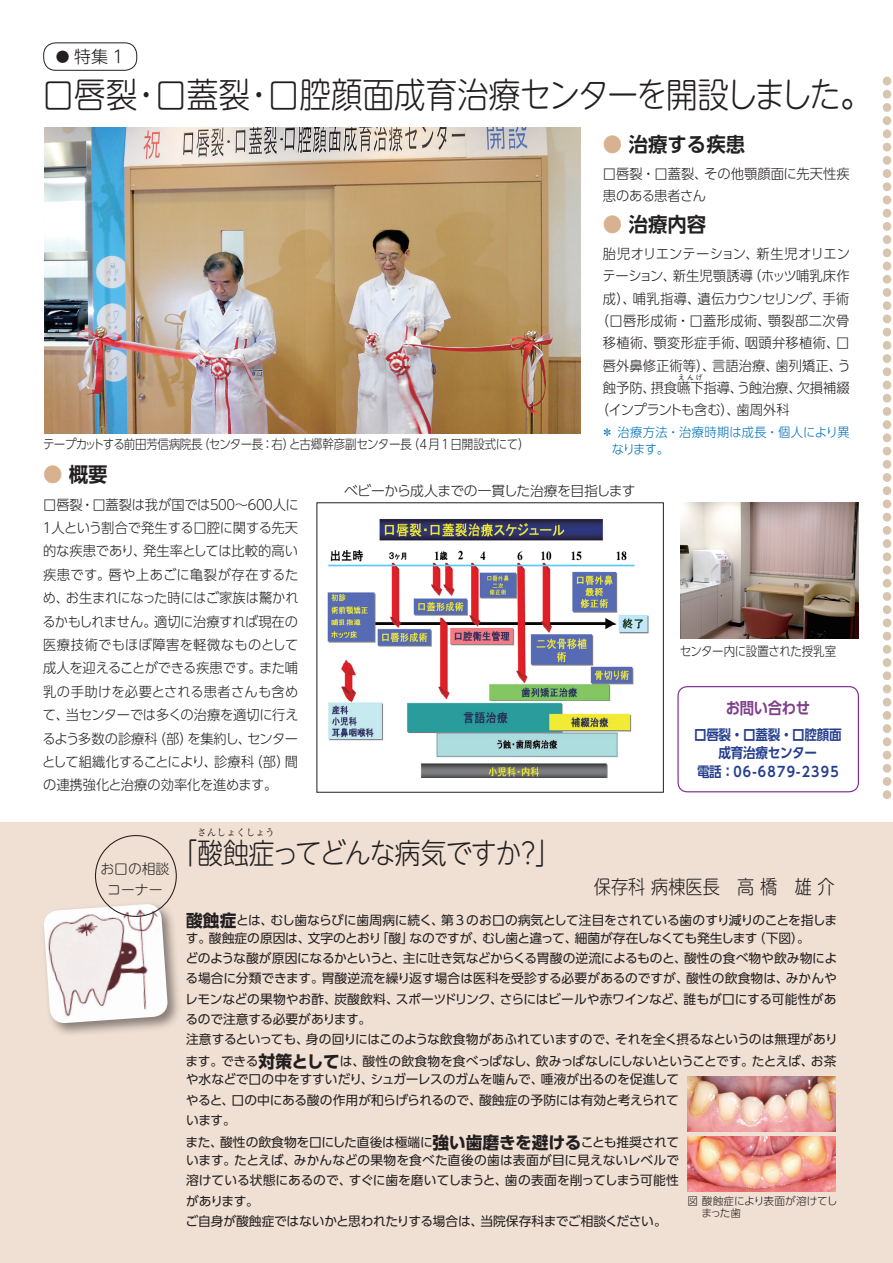
<style>
.page{position:relative;width:893px;height:1263px;background:#fff}
.page>*{position:absolute;margin:0;border:0;box-sizing:border-box;transform-origin:0 0}
.t1{font:300 35.1px "UD Shin M Go Pr 6";color:#231f20;scale:.9 1}
.t2{font:300 28.8px "UD Shin M Go Pr 6";letter-spacing:-.04em;color:#231f20;scale:.9 1}
.t3{font:700 20.25px "UD Shin Go Pr 6 De";color:#231f20;scale:.96 1}
.t4{font:300 19.2px "UD Shin M Go Pr 6";color:#231f20;scale:.9 1}
.t5{font:300 16.95px "UD Shin M Go Pr 6";color:#231f20}
.t6{font:700 15.9px "UD Shin Go Pro De";letter-spacing:-.025em;color:#803e8c;scale:.9 1}
.t7{font:700 13.95px/18.6px "UD Shin Go Pro De";letter-spacing:-.025em;color:#253f8e;text-align:center;scale:.9 1}
.t8{font:300 13.8px/23.4px "UD Shin Go Pr 6";color:#231f20;text-align:justify;scale:.96 1}
.t9{font:300 13.8px "UD Shin Go Pr 6";letter-spacing:-.035em;color:#231f20}
.t10{font:300 13.8px "UD Shin Go Pr 6";letter-spacing:-.02em;color:#231f20;scale:.96 1}
.t11{font:300 13.8px/20.7px "UD Shin M Go Pr 6";color:#231f20;text-align:center}
.t12{font:12.75px/20.2px "UD Shin Go Pr 6";letter-spacing:-.015em;color:#231f20}
.t13{font:300 12.75px "UD Shin Go Pr 6";letter-spacing:-.03em;color:#231f20;scale:.9 1}
.t14{font:300 12.75px/17px "UD Shin Go Pr 6";letter-spacing:.015em;color:#0072bc;scale:.96 1}
.t15{font:300 10.65px/11.7px "UD Shin Go Pr 6";letter-spacing:-.015em;color:#231f20}
.t16{font:300 9.6px "Shin M Go Pr 6";letter-spacing:.015em;color:#231f20}
.t17{font:300 6.9px "UD Shin Go Pr 6";color:#231f20}
.s1{font-size:13.8px}
.s2{color:#d8b18f}
.s3{font-weight:700;font-size:16.95px}
</style>
<div class="page">
<div style="left:0;top:822px;width:893px;height:441px;background:#f0e0d3"></div>
<svg style="left:883px;top:81px;width:8px;height:714px"></svg>
<div style="left:41px;top:901px;width:142px;height:137px;background:#231f20;opacity:.52"></div>
<img style="left:43px;top:904px;width:125px;height:120px">
<div style="left:95px;top:835px;width:82px;height:82px;border:1px solid #231f20;border-radius:50%"></div>
<div style="left:43px;top:43px;width:94px;height:28px;border:1px solid #231f20;border-radius:12px"></div>
<img style="left:44px;top:128px;width:536px;height:306px">
<img style="left:680px;top:503px;width:179px;height:136px">
<img style="left:327px;top:518px;width:322px;height:259px">
<img style="left:687px;top:1136px;width:149px;height:55px">
<img style="left:687px;top:1076px;width:149px;height:55px">
<div style="left:677px;top:686px;width:182px;height:106px;border:1px solid #802990;border-radius:9px"></div>
<h3 class="t5" style="left:56px;top:43px;width:69px"><span class="s1">●</span> 特集 1</h3>
<h1 class="t1" style="left:43px;top:67px;width:923px">口唇裂・口蓋裂・口腔顔面成育治療センターを開設しました。</h1>
<p class="t13" style="left:43px;top:434px;width:542px">テープカットする前田芳信病院長（センター長：右）と古郷幹彦副センター長（4 月1 日開設式にて）</p>
<h3 class="t3" style="left:603px;top:128px;width:150px"><span class="s2">●</span> 治療する疾患</h3>
<p class="t8" style="left:603px;top:163px;width:258px;line-height:21.3px">口唇裂・口蓋裂、その他顎顔面に先天性疾患のある患者さん</p>
<h3 class="t3" style="left:603px;top:208px;width:109px"><span class="s2">●</span> 治療内容</h3>
<p class="t8" style="left:596px;top:242px;width:267px;line-height:22.4px;text-align:center">胎児オリエンテーション、新生児オリエンテーション、新生児顎誘導（ホッツ哺乳床作成）、哺乳指導、遺伝カウンセリング、手術（口唇形成術・口蓋形成術、顎裂部二次骨移植術、顎変形症手術、咽頭弁移植術、口唇外鼻修正術等）、言語治療、歯列矯正、う蝕予防、摂食嚥下指導、う蝕治療、欠損補綴</p>
<p class="t17" style="left:678px;top:372px;width:26px">えんげ</p>
<p class="t10" style="left:596px;top:399px;width:204px">（インプラントも含む）、歯周外科</p>
<p class="t14" style="left:612px;top:423px;width:249px;text-indent:-10px">＊ 治療方法・治療時期は成長・個人により異なります。</p>
<h3 class="t3" style="left:43px;top:458px;width:69px"><span class="s2">●</span> 概要</h3>
<p class="t8" style="left:41px;top:492px;width:270px">口唇裂・口蓋裂は我が国では５００～６００人に１人という割合で発生する口腔に関する先天的な疾患であり、発生率としては比較的高い疾患です。唇や上あごに亀裂が存在するため、お生まれになった時にはご家族は驚かれるかもしれません。適切に治療すれば現在の医療技術でもほぼ障害を軽微なものとして成人を迎えることができる疾患です。また哺乳の手助けを必要とされる患者さんも含めて、当センターでは多くの治療を適切に行えるよう多数の診療科（部）を集約し、センターとして組織化することにより、診療科（部）間の連携強化と治療の効率化を進めます。</p>
<p class="t9" style="left:344px;top:479px;width:293px">ベビーから成人までの一貫した治療を目指します</p>
<p class="t13" style="left:680px;top:641px;width:175px">センター内に設置された授乳室</p>
<p class="t6" style="left:726px;top:695px;width:95px">お問い合わせ</p>
<p class="t7" style="left:694px;top:725px;width:166px">口唇裂・口蓋裂・口腔顔面成育治療センター<br>電話 ：06-6879-2395</p>
<p class="t11" style="left:100px;top:857px;width:71px">お口の相談コーナー</p>
<p class="t16" style="left:197px;top:824px;width:79px">さんしょくしょう</p>
<h2 class="t2" style="left:171px;top:829px;width:435px">「酸蝕症ってどんな病気ですか？」</h2>
<h3 class="t4" style="left:594px;top:871px;width:269px">保存科 病棟医長　高 橋　雄 介</h3>
<p class="t12" style="left:186px;top:911px;width:653px;line-height:18.1px"><span class="s3">酸蝕症</span>とは、むし歯ならびに歯周病に続く、第 3 のお口の病気として注目をされている歯のすり減りのことを指します。酸蝕症の原因は、文字のとおり「酸」なのですが、むし歯と違って、細菌が存在しなくても発生します（下図）。</p>
<p class="t12" style="left:185px;top:948px;width:654px">どのような酸が原因になるかというと、主に吐き気などからくる胃酸の逆流によるものと、酸性の食べ物や飲み物による場合に分類できます。胃酸逆流を繰り返す場合は医科を受診する必要があるのですが、酸性の飲食物は、みかんやレモンなどの果物やお酢、炭酸飲料、スポーツドリンク、さらにはビールや赤ワインなど、誰もが口にする可能性があるので注意する必要があります。<br>注意するといっても、身の回りにはこのような飲食物があふれていますので、それを全く摂るなというのは無理があり</p>
<p class="t12" style="left:186px;top:1052px;width:653px;line-height:18.1px">ます。できる<span class="s3">対策として</span>は、酸性の飲食物を食べっぱなし、飲みっぱなしにしないということです。たとえば、お茶や水などで口の中をすすいだり、シュガーレスのガムを噛んで、唾液が出るのを促進して</p>
<p class="t12" style="left:186px;top:1089px;width:495px">やると、口の中にある酸の作用が和らげられるので、酸蝕症の予防には有効と考えられています。</p>
<p class="t12" style="left:186px;top:1133px;width:495px;line-height:18.1px">また、酸性の飲食物を口にした直後は極端に<span class="s3">強い歯磨きを避ける</span>ことも推奨されています。たとえば、みかんなどの果物を食べた直後の歯は表面が目に見えないレベルで</p>
<p class="t12" style="left:186px;top:1170px;width:495px">溶けている状態にあるので、すぐに歯を磨いてしまうと、歯の表面を削ってしまう可能性があります。<br>ご自身が酸蝕症ではないかと思われたりする場合は、当院保存科までご相談ください。</p>
<p class="t15" style="left:701px;top:1195px;width:137px;text-indent:-14px">図 酸蝕症により表面が溶けてしまった歯</p>
</div>
